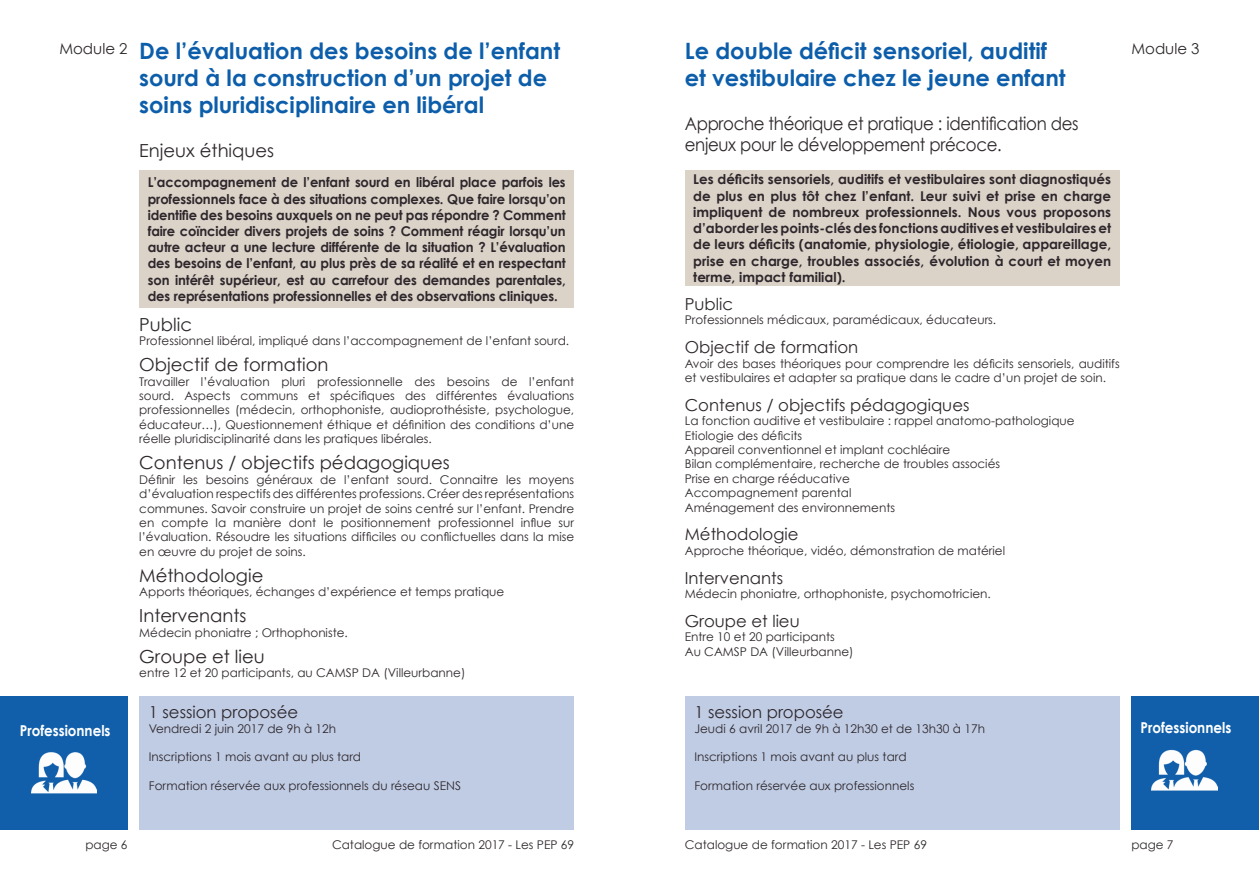
<style>
.page{position:relative;width:1259px;height:893px;background:#fff}
.page>*{position:absolute;margin:0;border:0;box-sizing:border-box;transform-origin:0 0}
.t1{font:700 22.5px/27px "Century Gothic";color:#0d5eaa}
.t2{font:18px "Century Gothic";color:#2d272c}
.t3{font:18px/21.6px "Century Gothic";letter-spacing:-.02em;color:#2d272c;scale:.92 1}
.t4{font:16.5px "Century Gothic";color:#2d272c}
.t5{font:700 15px "Century Gothic";color:#fff;scale:.9 1}
.t6{font:15px "Century Gothic";color:#2d272c}
.t7{font:700 13.5px/16.2px "Century Gothic";letter-spacing:-.005em;color:#2d272c;text-align:justify}
.t8{font:12px/14.4px "Century Gothic";color:#2d272c}
</style>
<div class="page">
<div style="left:685px;top:170px;width:434px;height:116px;background:#dbd2c8"></div>
<div style="left:685px;top:696px;width:434px;height:134px;background:#c0cce4"></div>
<div style="left:0;top:696px;width:128px;height:134px;background:#115faa"></div>
<img style="left:31px;top:752px;width:66px;height:42px">
<div style="left:139px;top:170px;width:435px;height:138px;background:#dbd2c8"></div>
<div style="left:139px;top:696px;width:435px;height:134px;background:#c0cce4"></div>
<div style="left:1131px;top:696px;width:128px;height:134px;background:#115faa"></div>
<img style="left:1152px;top:749px;width:65px;height:42px">
<p class="t6" style="left:59px;top:39px;width:70px">Module 2</p>
<p class="t5" style="left:20px;top:721px;width:102px">Professionnels</p>
<h1 class="t1" style="left:139px;top:37px;width:422px">De l’évaluation des besoins de l’enfant sourd à la construction d’un projet de soins pluridisciplinaire en libéral</h1>
<h2 class="t2" style="left:139px;top:139px;width:136px">Enjeux éthiques</h2>
<p class="t7" style="left:148px;top:174px;width:419px">L’accompagnement de l’enfant sourd en libéral place parfois les professionnels face à des situations complexes. Que faire lorsqu’on identifie des besoins auxquels on ne peut pas répondre ? Comment faire coïncider divers projets de soins ? Comment réagir lorsqu’un autre acteur a une lecture différente de la situation ? L’évaluation des besoins de l’enfant, au plus près de sa réalité et en respectant son intérêt supérieur, est au carrefour des demandes parentales, des représentations professionnelles et des observations cliniques.</p>
<h2 class="t2" style="left:139px;top:313px;width:54px">Public</h2>
<p class="t8" style="left:139px;top:333px;width:431px">Professionnel libéral, impliqué dans l’accompagnement de l’enfant sourd.</p>
<h2 class="t2" style="left:139px;top:354px;width:191px">Objectif de formation</h2>
<p class="t8" style="left:139px;top:374px;width:436px;text-align:justify">Travailler l’évaluation pluri professionnelle des besoins de l’enfant sourd. Aspects communs et spécifiques des différentes évaluations professionnelles (médecin, orthophoniste, audioprothésiste, psychologue, éducateur…), Questionnement éthique et définition des conditions d’une réelle pluridisciplinarité dans les pratiques libérales.</p>
<h2 class="t2" style="left:139px;top:452px;width:312px">Contenus / objectifs pédagogiques</h2>
<p class="t8" style="left:139px;top:472px;width:436px;text-align:justify">Définir les besoins généraux de l’enfant sourd. Connaitre les moyens d’évaluation respectifs des différentes professions. Créer des représentations communes. Savoir construire un projet de soins centré sur l’enfant. Prendre en compte la manière dont le positionnement professionnel influe sur l’évaluation. Résoudre les situations difficiles ou conflictuelles dans la mise en œuvre du projet de soins.</p>
<h2 class="t2" style="left:139px;top:564px;width:126px">Méthodologie</h2>
<p class="t8" style="left:139px;top:584px;width:366px">Apports théoriques, échanges d’expérience et temps pratique</p>
<h2 class="t2" style="left:139px;top:605px;width:109px">Intervenants</h2>
<p class="t8" style="left:139px;top:625px;width:210px">Médecin phoniatre ; Orthophoniste.</p>
<h2 class="t2" style="left:139px;top:645px;width:127px">Groupe et lieu</h2>
<p class="t8" style="left:139px;top:665px;width:328px">entre 12 et 20 participants, au CAMSP DA (Villeurbanne)</p>
<h3 class="t4" style="left:149px;top:702px;width:151px">1 session proposée</h3>
<p class="t8" style="left:149px;top:721px;width:189px">Vendredi 2 juin 2017 de 9h à 12h</p>
<p class="t8" style="left:149px;top:750px;width:214px">Inscriptions 1 mois avant au plus tard</p>
<p class="t8" style="left:149px;top:778px;width:314px">Formation réservée aux professionnels du réseau SENS</p>
<h1 class="t1" style="left:685px;top:37px;width:382px">Le double déficit sensoriel, auditif et vestibulaire chez le jeune enfant</h1>
<h2 class="t3" style="left:685px;top:112px;width:430px">Approche théorique et pratique : identification des enjeux pour le développement précoce.</h2>
<p class="t7" style="left:693px;top:171px;width:419px">Les déficits sensoriels, auditifs et vestibulaires sont diagnostiqués de plus en plus tôt chez l’enfant. Leur suivi et prise en charge impliquent de nombreux professionnels. Nous vous proposons d’aborder les points-clés des fonctions auditives et vestibulaires et de leurs déficits (anatomie, physiologie, étiologie, appareillage, prise en charge, troubles associés, évolution à court et moyen terme, impact familial).</p>
<h3 class="t4" style="left:685px;top:294px;width:50px">Public</h3>
<p class="t8" style="left:685px;top:313px;width:313px">Professionnels médicaux, paramédicaux, éducateurs.</p>
<h3 class="t4" style="left:685px;top:337px;width:175px">Objectif de formation</h3>
<p class="t8" style="left:685px;top:356px;width:436px">Avoir des bases théoriques pour comprendre les déficits sensoriels, auditifs et vestibulaires et adapter sa pratique dans le cadre d’un projet de soin.</p>
<h3 class="t4" style="left:685px;top:395px;width:286px">Contenus / objectifs pédagogiques</h3>
<p class="t8" style="left:685px;top:414px;width:391px">La fonction auditive et vestibulaire : rappel anatomo-pathologique Etiologie des déficits<br>Appareil conventionnel et implant cochléaire<br>Bilan complémentaire, recherche de troubles associés<br>Prise en charge rééducative<br>Accompagnement parental<br>Aménagement des environnements</p>
<h3 class="t4" style="left:685px;top:524px;width:115px">Méthodologie</h3>
<p class="t8" style="left:685px;top:543px;width:322px">Approche théorique, vidéo, démonstration de matériel</p>
<h3 class="t4" style="left:685px;top:568px;width:100px">Intervenants</h3>
<p class="t8" style="left:685px;top:586px;width:308px">Médecin phoniatre, orthophoniste, psychomotricien.</p>
<h3 class="t4" style="left:685px;top:611px;width:116px">Groupe et lieu</h3>
<p class="t8" style="left:685px;top:630px;width:170px">Entre 10 et 20 participants<br>Au CAMSP DA (Villeurbanne)</p>
<p class="t6" style="left:1131px;top:39px;width:70px">Module 3</p>
<h3 class="t4" style="left:694px;top:702px;width:151px">1 session proposée</h3>
<p class="t8" style="left:694px;top:721px;width:292px">Jeudi 6 avril 2017 de 9h à 12h30 et de 13h30 à 17h</p>
<p class="t8" style="left:694px;top:750px;width:214px">Inscriptions 1 mois avant au plus tard</p>
<p class="t8" style="left:694px;top:778px;width:221px">Formation réservée aux professionnels</p>
<p class="t5" style="left:1140px;top:718px;width:102px">Professionnels</p>
<p class="t8" style="left:85px;top:837px;width:44px">page 6</p>
<p class="t8" style="left:332px;top:837px;width:244px">Catalogue de formation 2017 - Les PEP 69</p>
<p class="t8" style="left:685px;top:837px;width:244px">Catalogue de formation 2017 - Les PEP 69</p>
<p class="t8" style="left:1131px;top:837px;width:44px">page 7</p>
</div>
